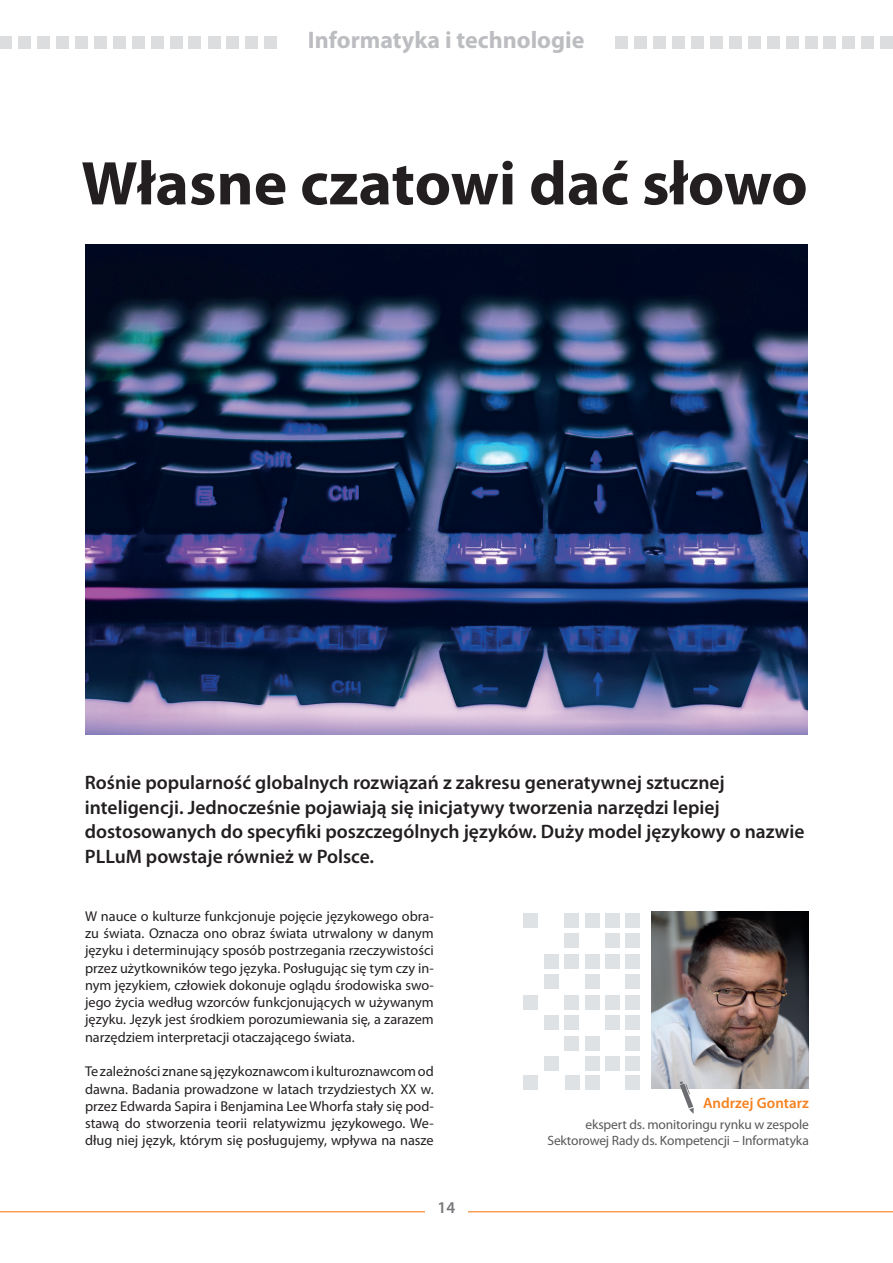
<style>
.page{position:relative;width:893px;height:1263px;background:#fff}
.page>*{position:absolute;margin:0;border:0;box-sizing:border-box;transform-origin:0 0}
.t1{font:700 62.25px "Myriad Pro";color:#231f20}
.t2{font:700 24px "Myriad Pro";color:#bcbdc0}
.t3{font:600 19.5px/24.8px "Myriad Pro";color:#231f20}
.t4{font:600 16.5px "Myriad Pro";color:#76787b}
.t5{font:600 15px "Myriad Pro";color:#f58220}
.t6{font:14.25px/17.2px "Myriad Pro";color:#231f20;text-align:justify}
.t7{font:13.5px/16.5px "Myriad Pro";letter-spacing:-.01em;color:#57585a;text-align:right}
</style>
<div class="page">
<hr style="left:0;top:1211px;width:893px;height:1px;background:#f58220">
<div style="left:425px;top:1195px;width:43px;height:23px;background:#fff"></div>
<div style="left:880px;top:36px;width:13px;height:13px;background:#dcdddf"></div>
<div style="left:861px;top:36px;width:13px;height:13px;background:#dcdddf"></div>
<div style="left:823px;top:36px;width:13px;height:13px;background:#dcdddf"></div>
<div style="left:805px;top:36px;width:13px;height:13px;background:#dcdddf"></div>
<div style="left:786px;top:36px;width:12px;height:13px;background:#dcdddf"></div>
<div style="left:653px;top:36px;width:13px;height:13px;background:#dcdddf"></div>
<div style="left:615px;top:36px;width:13px;height:13px;background:#dcdddf"></div>
<div style="left:634px;top:36px;width:13px;height:13px;background:#dcdddf"></div>
<div style="left:729px;top:36px;width:13px;height:13px;background:#dcdddf"></div>
<div style="left:710px;top:36px;width:13px;height:13px;background:#dcdddf"></div>
<div style="left:672px;top:36px;width:13px;height:13px;background:#dcdddf"></div>
<div style="left:748px;top:36px;width:13px;height:13px;background:#dcdddf"></div>
<div style="left:691px;top:36px;width:13px;height:13px;background:#dcdddf"></div>
<div style="left:767px;top:36px;width:12px;height:13px;background:#dcdddf"></div>
<div style="left:842px;top:36px;width:13px;height:13px;background:#dcdddf"></div>
<div style="left:264px;top:36px;width:13px;height:13px;background:#dcdddf"></div>
<div style="left:208px;top:36px;width:13px;height:13px;background:#dcdddf"></div>
<div style="left:226px;top:36px;width:13px;height:13px;background:#dcdddf"></div>
<div style="left:94px;top:36px;width:13px;height:13px;background:#dcdddf"></div>
<div style="left:56px;top:36px;width:13px;height:13px;background:#dcdddf"></div>
<div style="left:18px;top:36px;width:13px;height:13px;background:#dcdddf"></div>
<div style="left:0;top:36px;width:12px;height:13px;background:#dcdddf"></div>
<div style="left:37px;top:36px;width:13px;height:13px;background:#dcdddf"></div>
<div style="left:75px;top:36px;width:13px;height:13px;background:#dcdddf"></div>
<div style="left:170px;top:36px;width:13px;height:12px;background:#dcdddf"></div>
<div style="left:151px;top:36px;width:12px;height:13px;background:#dcdddf"></div>
<div style="left:113px;top:36px;width:13px;height:13px;background:#dcdddf"></div>
<div style="left:132px;top:36px;width:13px;height:13px;background:#dcdddf"></div>
<div style="left:245px;top:36px;width:13px;height:13px;background:#dcdddf"></div>
<div style="left:189px;top:36px;width:12px;height:13px;background:#dcdddf"></div>
<div style="left:625px;top:913px;width:15px;height:15px;background:#dfe2e5"></div>
<div style="left:625px;top:954px;width:15px;height:15px;background:#dfe2e5"></div>
<div style="left:625px;top:1015px;width:15px;height:15px;background:#dfe2e5"></div>
<div style="left:625px;top:995px;width:15px;height:14px;background:#dfe2e5"></div>
<div style="left:625px;top:1056px;width:15px;height:15px;background:#dfe2e5"></div>
<div style="left:625px;top:974px;width:15px;height:15px;background:#dfe2e5"></div>
<div style="left:625px;top:1075px;width:15px;height:15px;background:#dfe2e5"></div>
<div style="left:625px;top:933px;width:15px;height:15px;background:#dfe2e5"></div>
<div style="left:605px;top:913px;width:15px;height:15px;background:#dfe2e5"></div>
<div style="left:605px;top:954px;width:15px;height:15px;background:#dfe2e5"></div>
<div style="left:605px;top:1015px;width:15px;height:15px;background:#dfe2e5"></div>
<div style="left:605px;top:995px;width:15px;height:14px;background:#dfe2e5"></div>
<div style="left:605px;top:1056px;width:15px;height:15px;background:#dfe2e5"></div>
<div style="left:605px;top:933px;width:15px;height:15px;background:#dfe2e5"></div>
<div style="left:585px;top:913px;width:14px;height:15px;background:#dfe2e5"></div>
<div style="left:585px;top:954px;width:14px;height:15px;background:#dfe2e5"></div>
<div style="left:585px;top:995px;width:14px;height:14px;background:#dfe2e5"></div>
<div style="left:585px;top:1056px;width:14px;height:15px;background:#dfe2e5"></div>
<div style="left:544px;top:1056px;width:15px;height:15px;background:#dfe2e5"></div>
<div style="left:585px;top:1036px;width:14px;height:14px;background:#dfe2e5"></div>
<div style="left:626px;top:1036px;width:14px;height:14px;background:#dfe2e5"></div>
<div style="left:585px;top:974px;width:14px;height:15px;background:#dfe2e5"></div>
<div style="left:585px;top:1075px;width:14px;height:15px;background:#dfe2e5"></div>
<div style="left:564px;top:913px;width:15px;height:15px;background:#dfe2e5"></div>
<div style="left:564px;top:954px;width:15px;height:15px;background:#dfe2e5"></div>
<div style="left:564px;top:1015px;width:15px;height:15px;background:#dfe2e5"></div>
<div style="left:564px;top:995px;width:15px;height:14px;background:#dfe2e5"></div>
<div style="left:564px;top:1036px;width:15px;height:14px;background:#dfe2e5"></div>
<div style="left:523px;top:995px;width:15px;height:14px;background:#dfe2e5"></div>
<div style="left:544px;top:954px;width:14px;height:15px;background:#dfe2e5"></div>
<div style="left:544px;top:1015px;width:14px;height:15px;background:#dfe2e5"></div>
<div style="left:544px;top:974px;width:14px;height:15px;background:#dfe2e5"></div>
<div style="left:565px;top:1075px;width:14px;height:15px;background:#dfe2e5"></div>
<div style="left:564px;top:933px;width:15px;height:15px;background:#dfe2e5"></div>
<div style="left:523px;top:913px;width:15px;height:15px;background:#dfe2e5"></div>
<div style="left:523px;top:1075px;width:15px;height:15px;background:#dfe2e5"></div>
<img style="left:651px;top:911px;width:158px;height:178px">
<svg style="left:680px;top:1081px;width:14px;height:33px"></svg>
<img style="left:85px;top:244px;width:723px;height:491px">
<h2 class="t2" style="left:308px;top:25px;width:278px">Informatyka i technologie</h2>
<h1 class="t1" style="left:81px;top:143px;width:728px">Własne czatowi dać słowo</h1>
<p class="t3" style="left:85px;top:769px;width:721px">Rośnie popularność globalnych rozwiązań z zakresu generatywnej sztucznej inteligencji. Jednocześnie pojawiają się inicjatywy tworzenia narzędzi lepiej dostosowanych do specyfiki poszczególnych języków. Duży model językowy o nazwie PLLuM powstaje również w Polsce.</p>
<p class="t6" style="left:85px;top:907px;width:350px">W nauce o kulturze funkcjonuje pojęcie językowego obra&shy;zu świata. Oznacza ono obraz świata utrwalony w danym języku i determinujący sposób postrzegania rzeczywistości przez użytkowników tego języka. Posługując się tym czy in&shy;nym językiem, człowiek dokonuje oglądu środowiska swo&shy;jego życia według wzorców funkcjonujących w używanym języku. Język jest środkiem porozumiewania się, a zarazem narzędziem interpretacji otaczającego świata.</p>
<p class="t6" style="left:85px;top:1062px;width:350px">Te zależności znane są językoznawcom i kulturoznawcom od dawna. Badania prowadzone w latach trzydziestych XX w. przez Edwarda Sapira i Benjamina Lee Whorfa stały się pod&shy;stawą do stworzenia teorii relatywizmu językowego. We&shy;dług niej język, którym się posługujemy, wpływa na nasze</p>
<p class="t4" style="left:438px;top:1197px;width:19px">14</p>
<p class="t5" style="left:703px;top:1093px;width:107px">Andrzej Gontarz</p>
<p class="t7" style="left:547px;top:1116px;width:263px">ekspert ds. monitoringu rynku w zespole<br>Sektorowej Rady ds. Kompetencji – Informatyka</p>
</div>
